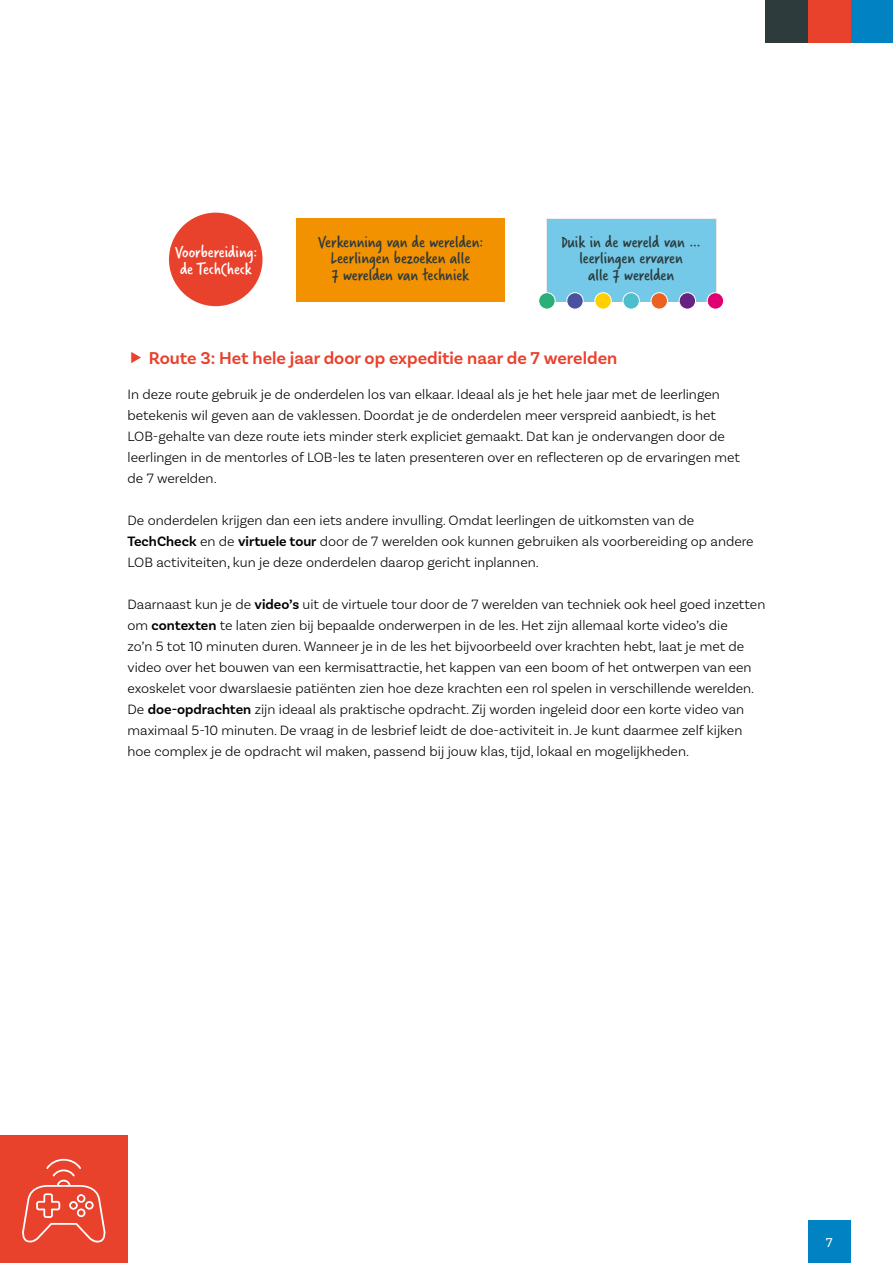
<style>
.page{position:relative;width:893px;height:1263px;background:#fff}
.page>*{position:absolute;margin:0;border:0;box-sizing:border-box;transform-origin:0 0}
.JT-Plat{font:18px/16.5px "Verveine";color:#2d3b3d;text-align:center}
.t1{font:600 18px "Basic Sans";color:#e8412c}
.JT-Plat-2{font:18px "Verveine";color:#fff}
.JT-Plat-3{font:300 14.25px/21px "Basic Sans";color:#000}
.t2{font:13.5px "Basic Sans";color:#fff}
.s1{font-weight:600}
</style>
<div class="page">
<div style="left:765px;top:0;width:43px;height:43px;background:#2d3b3d"></div>
<div style="left:850px;top:0;width:43px;height:43px;background:#0082c3"></div>
<div style="left:808px;top:0;width:42px;height:43px;background:#e8412c"></div>
<div style="left:0;top:1135px;width:128px;height:128px;background:#e8412c"></div>
<svg style="left:22px;top:1159px;width:84px;height:84px"></svg>
<div style="left:169px;top:213px;width:93px;height:93px;background:#e8412c;border-radius:50%"></div>
<svg style="left:546px;top:218px;width:171px;height:84px"></svg>
<div style="left:547px;top:219px;width:168px;height:82px;background:#73c9e7"></div>
<div style="left:539px;top:293px;width:16px;height:16px;background:#2cae79;border-radius:50%"></div>
<div style="left:538px;top:292px;width:17px;height:17px;border:1px solid #fff;border-radius:50%"></div>
<div style="left:567px;top:293px;width:16px;height:16px;background:#4a529f;border-radius:50%"></div>
<div style="left:566px;top:292px;width:18px;height:17px;border:1px solid #fff;border-radius:50%"></div>
<div style="left:595px;top:293px;width:16px;height:16px;background:#ffcf00;border-radius:50%"></div>
<div style="left:594px;top:292px;width:18px;height:17px;border:1px solid #fff;border-radius:50%"></div>
<div style="left:623px;top:293px;width:16px;height:16px;background:#4ebdcc;border-radius:50%"></div>
<div style="left:623px;top:292px;width:17px;height:17px;border:1px solid #fff;border-radius:50%"></div>
<div style="left:651px;top:293px;width:16px;height:16px;background:#eb6123;border-radius:50%"></div>
<div style="left:651px;top:292px;width:17px;height:17px;border:1px solid #fff;border-radius:50%"></div>
<div style="left:679px;top:293px;width:17px;height:16px;background:#662383;border-radius:50%"></div>
<div style="left:679px;top:292px;width:17px;height:17px;border:1px solid #fff;border-radius:50%"></div>
<div style="left:707px;top:293px;width:17px;height:16px;background:#e00071;border-radius:50%"></div>
<div style="left:707px;top:292px;width:17px;height:17px;border:1px solid #fff;border-radius:50%"></div>
<div style="left:296px;top:218px;width:209px;height:84px;background:#f39200"></div>
<div style="left:808px;top:1220px;width:42px;height:43px;background:#0082c3"></div>
<p class="JT-Plat-2" style="left:175px;top:240px;width:84px">Voorbereiding:</p>
<p class="JT-Plat-2" style="left:180px;top:256px;width:73px">de TechCheck</p>
<p class="JT-Plat" style="left:318px;top:234px;width:167px">Verkenning van de werelden:</p>
<p class="JT-Plat" style="left:331px;top:250px;width:141px;text-align:left">Leerlingen bezoeken alle<br>7 werelden van techniek</p>
<p class="JT-Plat" style="left:561px;top:234px;width:142px">Duik in de wereld van … leerlingen ervaren<br>alle 7 werelden</p>
<p class="t1" style="left:149px;top:347px;width:470px">Route 3: Het hele jaar door op expeditie naar de 7 werelden</p>
<p class="JT-Plat-3" style="left:128px;top:384px;width:614px">In deze route gebruik je de onderdelen los van elkaar. Ideaal als je het hele jaar met de leerlingen betekenis wil geven aan de vaklessen. Doordat je de onderdelen meer verspreid aanbiedt, is het LOB-gehalte van deze route iets minder sterk expliciet gemaakt. Dat kan je ondervangen door de leerlingen in de mentorles of LOB-les te laten presenteren over en reflecteren op de ervaringen met de 7 werelden.</p>
<p class="JT-Plat-3" style="left:128px;top:510px;width:628px">De onderdelen krijgen dan een iets andere invulling. Omdat leerlingen de uitkomsten van de<br><span class="s1">TechCheck</span> en de <span class="s1">virtuele tour</span> door de 7 werelden ook kunnen gebruiken als voorbereiding op andere<br>LOB activiteiten, kun je deze onderdelen daarop gericht inplannen.</p>
<p class="JT-Plat-3" style="left:128px;top:594px;width:639px">Daarnaast kun je de <span class="s1">video’s</span> uit de virtuele tour door de 7 werelden van techniek ook heel goed inzetten om <span class="s1">contexten</span> te laten zien bij bepaalde onderwerpen in de les. Het zijn allemaal korte video’s die<br>zo’n 5 tot 10 minuten duren. Wanneer je in de les het bijvoorbeeld over krachten hebt, laat je met de video over het bouwen van een kermisattractie, het kappen van een boom of het ontwerpen van een exoskelet voor dwarslaesie patiënten zien hoe deze krachten een rol spelen in verschillende werelden.</p>
<p class="JT-Plat-3" style="left:128px;top:699px;width:618px">De <span class="s1">doe-opdrachten</span> zijn ideaal als praktische opdracht. Zij worden ingeleid door een korte video van maximaal 5-10 minuten. De vraag in de lesbrief leidt de doe-activiteit in. Je kunt daarmee zelf kijken hoe complex je de opdracht wil maken, passend bij jouw klas, tijd, lokaal en mogelijkheden.</p>
<p class="t2" style="left:826px;top:1234px;width:8px">7</p>
</div>
